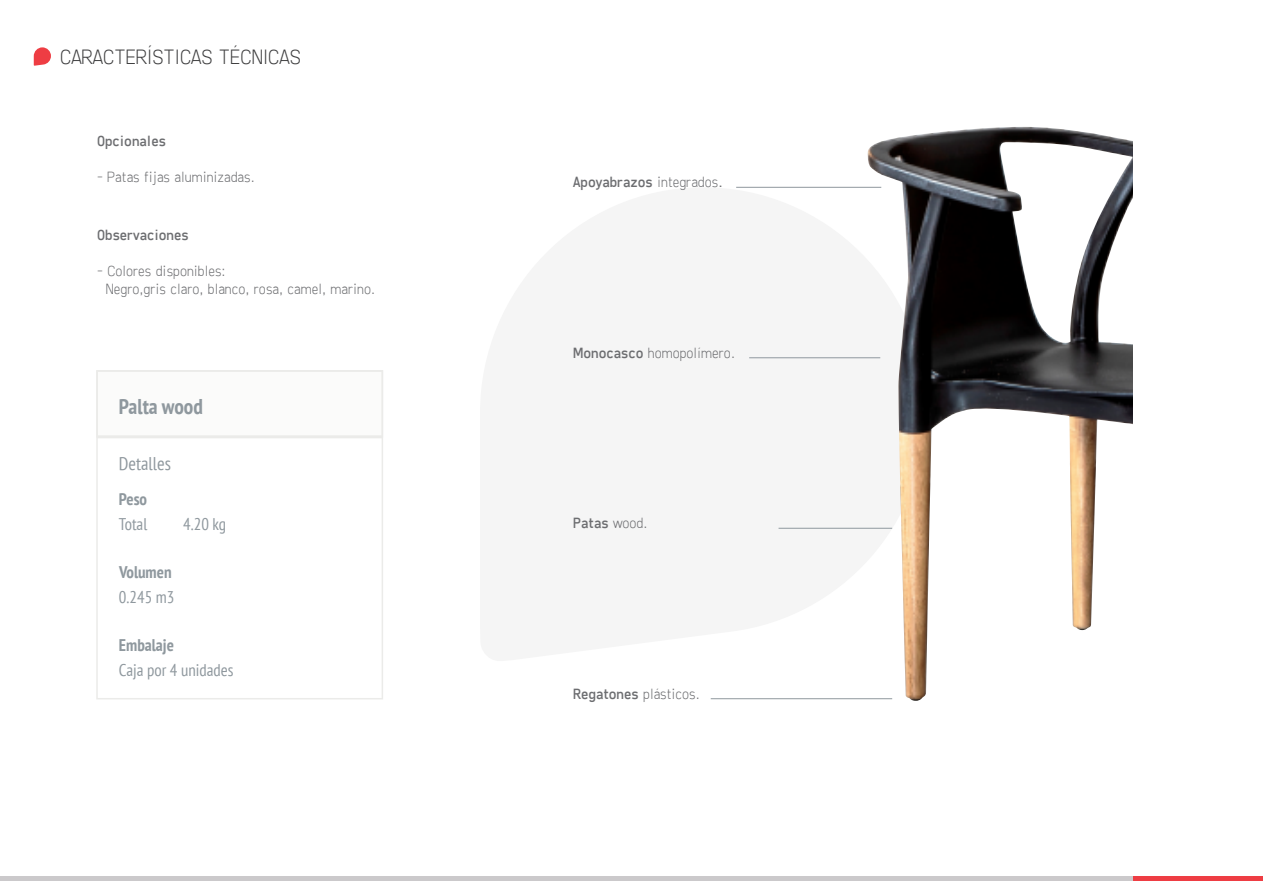
<style>
.page{position:relative;width:1263px;height:893px;background:#fff}
.page>*{position:absolute;margin:0;border:0;box-sizing:border-box;transform-origin:0 0}
.t1{font:700 condensed 21.3px "PT Sans";color:#8f989e}
.t2{font:300 21px "Freeroad";color:#3e3e3f}
.t3{font:condensed 18.45px "PT Sans";color:#8f989e}
.t4{font:condensed 16.95px "PT Sans";color:#8f989e}
.t5{font:700 condensed 16.95px "PT Sans";color:#8f989e}
.t6{font:300 15px/18px "Freeroad";color:#6c6d70}
.t7{font:15px "Freeroad";color:#6c6d70}
.s1{font-weight:300}
.s2{font-weight:400}
</style>
<div class="page">
<div style="left:96px;top:370px;width:287px;height:68px;background:#fbfbfa"></div>
<div style="left:96px;top:370px;width:287px;height:329px;border:2px solid #ebebe9"></div>
<hr style="left:97px;top:435px;width:285px;height:3px;background:#ebebe9">
<div style="left:0;top:876px;width:1134px;height:5px;background:#cbc9cb"></div>
<div style="left:1134px;top:876px;width:129px;height:5px;background:#ee3d43"></div>
<svg style="left:34px;top:47px;width:17px;height:19px"></svg>
<hr style="left:736px;top:187px;width:145px;height:1px;background:#8f989e">
<hr style="left:749px;top:357px;width:131px;height:1px;background:#8f989e">
<hr style="left:778px;top:528px;width:114px;height:1px;background:#8f989e">
<hr style="left:711px;top:698px;width:181px;height:1px;background:#8f989e">
<img style="left:867px;top:127px;width:266px;height:574px">
<svg style="left:1000px;top:142px;width:133px;height:206px"></svg>
<h2 class="t2" style="left:60px;top:44px;width:242px">CARACTERÍSTICAS TÉCNICAS</h2>
<p class="t7" style="left:97px;top:132px;width:70px">Opcionales</p>
<p class="t6" style="left:97px;top:167px;width:159px">- Patas fijas aluminizadas.</p>
<p class="t7" style="left:97px;top:226px;width:93px">Observaciones</p>
<p class="t6" style="left:106px;top:261px;width:271px;text-indent:-9px">- Colores disponibles:<br>Negro,gris claro, blanco, rosa, camel, marino.</p>
<h1 class="t1" style="left:119px;top:392px;width:85px">Palta wood</h1>
<p class="t3" style="left:119px;top:451px;width:54px">Detalles</p>
<p class="t5" style="left:119px;top:488px;width:30px">Peso</p>
<p class="t4" style="left:119px;top:513px;width:30px">Total</p>
<p class="t4" style="left:183px;top:513px;width:45px">4.20 kg</p>
<p class="t5" style="left:119px;top:561px;width:54px">Volumen</p>
<p class="t4" style="left:119px;top:586px;width:57px">0.245 m3</p>
<p class="t5" style="left:119px;top:634px;width:57px">Embalaje</p>
<p class="t4" style="left:119px;top:659px;width:116px">Caja por 4 unidades</p>
<p class="t7" style="left:573px;top:173px;width:151px">Apoyabrazos <span class="s1">integrados</span>.</p>
<p class="t6" style="left:573px;top:343px;width:163px"><span class="s2">Monocasco</span> homopolímero.</p>
<p class="t7" style="left:573px;top:514px;width:76px">Patas <span class="s1">wood.</span></p>
<p class="t6" style="left:573px;top:684px;width:128px"><span class="s2">Regatones</span> plásticos.</p>
</div>
